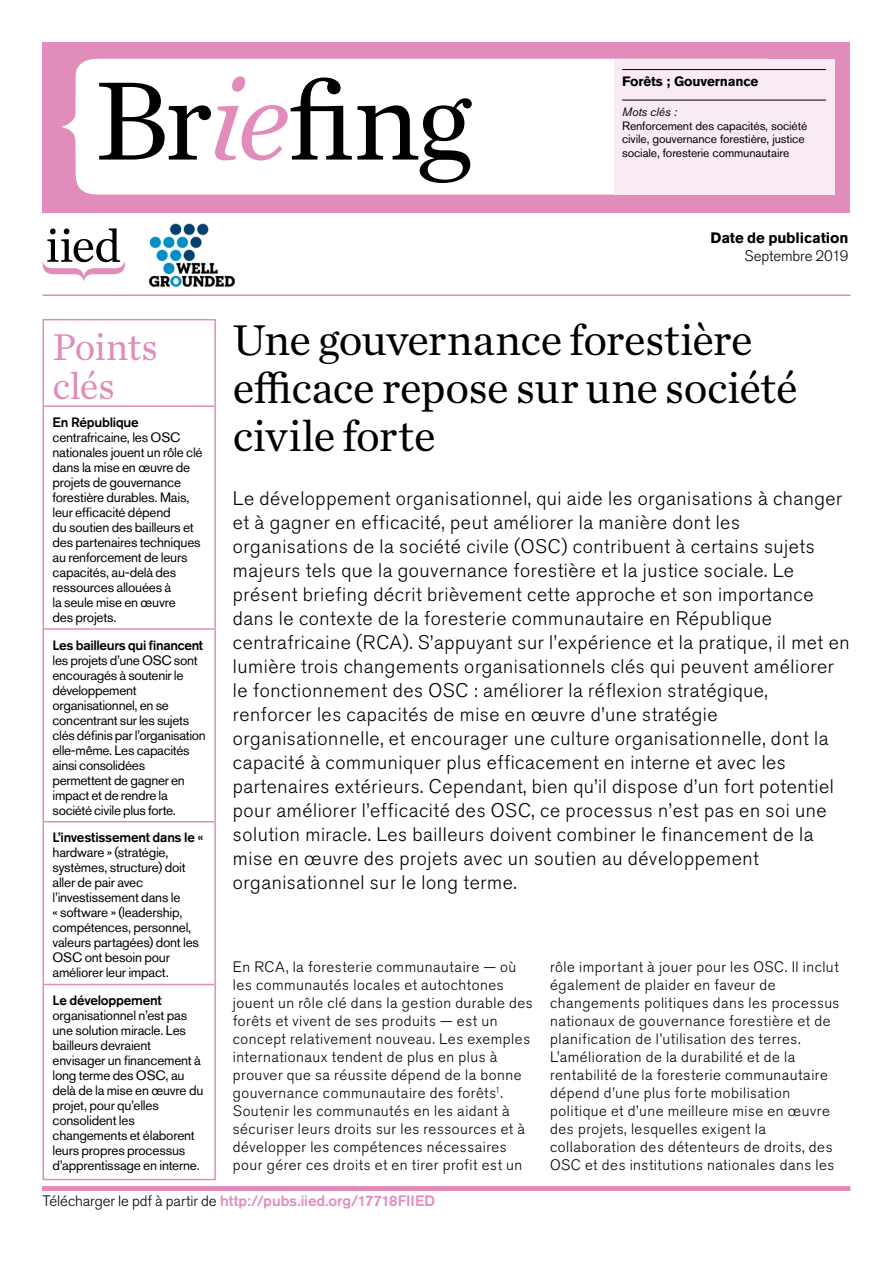
<style>
.page{position:relative;width:893px;height:1263px;background:#fff}
.page>*{position:absolute;margin:0;border:0;box-sizing:border-box;transform-origin:0 0}
.IIED_briefing_Title{font:116.7px "Chronicle Text G1";color:#000}
.IIED_briefing_Title-2{font:45px/48px "Chronicle Text G1";letter-spacing:-.01em;color:#000}
.IIED_briefing_Policy{font:39px/39px "Chronicle Text G1";letter-spacing:-.02em;color:#e28cbb}
.IIED_briefing_Summar{font:300 19.5px/24px "Akzidenz Grotesk BE";letter-spacing:.03em;color:#000}
.IIED_briefing_Body_c{font:300 15px/18px "Akzidenz Grotesk BE";letter-spacing:.035em;color:#000}
.IIED_briefing_Body_c-2{font:500 15px "Akzidenz Grotesk BE";color:#e28cbb}
.IIED_briefing_Body_c-3{font:700 15px/18px "Akzidenz Grotesk BE";letter-spacing:-.005em;color:#000;text-align:right}
.IIED_briefing_Policy-2{font:13.5px/15px "Akzidenz Grotesk BE";letter-spacing:-.015em;color:#000}
.t1{font:700 13.5px "Akzidenz Grotesk BE";letter-spacing:-.01em;color:#000}
.t2{font:12px/13.5px "Akzidenz Grotesk BE";letter-spacing:-.01em;color:#000}
.s1{font-style:italic;color:#e28cbb}
.s2{font-style:italic}
.s3{font-weight:300}
.s4{font-weight:500}
.s5{font-weight:300;color:#000}
</style>
<div class="page">
<div style="left:43px;top:43px;width:807px;height:170px;background:#e28cbb"></div>
<div style="left:61px;top:59px;width:553px;height:136px;background:#fff"></div>
<svg style="left:42px;top:228px;width:83px;height:53px"></svg>
<div style="left:614px;top:59px;width:220px;height:136px;background:#f9ebf3"></div>
<hr style="left:622px;top:69px;width:204px;height:1px;background:#000">
<hr style="left:622px;top:100px;width:204px;height:1px;background:#000">
<div style="left:43px;top:1186px;width:807px;height:5px;background:#e28cbb"></div>
<hr style="left:44px;top:405px;width:170px;height:2px;background:#e28cbb">
<hr style="left:44px;top:628px;width:170px;height:2px;background:#e28cbb">
<hr style="left:44px;top:821px;width:170px;height:1px;background:#e28cbb">
<hr style="left:44px;top:984px;width:170px;height:1px;background:#e28cbb">
<div style="left:43px;top:319px;width:173px;height:861px;border:2px solid #e28cbb"></div>
<hr style="left:43px;top:294px;width:807px;height:2px;background:#e28cbb">
<img style="left:148px;top:223px;width:87px;height:64px">
<p class="IIED_briefing_Title" style="left:94px;top:32px;width:379px">Br<span class="s1">ie</span>fing</p>
<p class="t1" style="left:622px;top:73px;width:138px">Forêts ; Gouvernance</p>
<p class="t2" style="left:622px;top:105px;width:187px"><span class="s2">Mots clés :<br></span>Renforcement des capacités, société civile, gouvernance forestière, justice</p>
<p class="t2" style="left:622px;top:146px;width:169px">sociale, foresterie communautaire</p>
<p class="IIED_briefing_Body_c-3" style="left:710px;top:229px;width:140px">Date de publication<br><span class="s3">Septembre 2019</span></p>
<p class="IIED_briefing_Policy" style="left:53px;top:325px;width:107px">Points clés</p>
<p class="IIED_briefing_Policy-2" style="left:53px;top:415px;width:152px"><span class="s4">En République </span>centrafricaine, les OSC nationales jouent un rôle clé dans la mise en œuvre de projets de gouvernance forestière durables. Mais, leur efficacité dépend<br>du soutien des bailleurs et des partenaires techniques au renforcement de leurs capacités, au-delà des ressources allouées à<br>la seule mise en œuvre<br>des projets.</p>
<p class="IIED_briefing_Policy-2" style="left:53px;top:637px;width:155px"><span class="s4">Les bailleurs qui financent </span>les projets d’une OSC sont encouragés à soutenir le développement organisationnel, en se concentrant sur les sujets clés définis par l’organisation elle-même. Les capacités ainsi consolidées permettent de gagner en impact et de rendre la société civile plus forte.</p>
<p class="IIED_briefing_Policy-2" style="left:53px;top:830px;width:152px"><span class="s4">L’investissement dans le « </span>hardware » (stratégie, systèmes, structure) doit aller de pair avec l’investissement dans le<br>« software » (leadership, compétences, personnel, valeurs partagées) dont les<br>OSC ont besoin pour améliorer leur impact.</p>
<p class="IIED_briefing_Policy-2" style="left:53px;top:993px;width:152px"><span class="s4">Le développement </span>organisationnel n’est pas une solution miracle. Les bailleurs devraient envisager un financement à long terme des OSC, au delà de la mise en œuvre du projet, pour qu’elles consolident les changements et élaborent leurs propres processus d’apprentissage en interne.</p>
<p class="IIED_briefing_Title-2" style="left:233px;top:313px;width:567px">Une gouvernance forestière efficace repose sur une société civile forte</p>
<p class="IIED_briefing_Summar" style="left:233px;top:486px;width:618px">Le développement organisationnel, qui aide les organisations à changer et à gagner en efficacité, peut améliorer la manière dont les organisations de la société civile (OSC) contribuent à certains sujets majeurs tels que la gouvernance forestière et la justice sociale. Le présent briefing décrit brièvement cette approche et son importance dans le contexte de la foresterie communautaire en République centrafricaine (RCA). S’appuyant sur l’expérience et la pratique, il met en lumière trois changements organisationnels clés qui peuvent améliorer le fonctionnement des OSC : améliorer la réflexion stratégique, renforcer les capacités de mise en œuvre d’une stratégie organisationnelle, et encourager une culture organisationnelle, dont la capacité à communiquer plus efficacement en interne et avec les partenaires extérieurs. Cependant, bien qu’il dispose d’un fort potentiel pour améliorer l’efficacité des OSC, ce processus n’est pas en soi une solution miracle. Les bailleurs doivent combiner le financement de la mise en œuvre des projets avec un soutien au développement organisationnel sur le long terme.</p>
<p class="IIED_briefing_Body_c" style="left:233px;top:958px;width:301px">En RCA, la foresterie communautaire — où les communautés locales et autochtones jouent un rôle clé dans la gestion durable des forêts et vivent de ses produits — est un concept relativement nouveau. Les exemples internationaux tendent de plus en plus à prouver que sa réussite dépend de la bonne gouvernance communautaire des forêts<sup>1</sup>.<br>Soutenir les communautés en les aidant à sécuriser leurs droits sur les ressources et à développer les compétences nécessaires pour gérer ces droits et en tirer profit est un</p>
<p class="IIED_briefing_Body_c" style="left:550px;top:958px;width:291px">rôle important à jouer pour les OSC. Il inclut également de plaider en faveur de changements politiques dans les processus nationaux de gouvernance forestière et de planification de l’utilisation des terres.<br>L’amélioration de la durabilité et de la rentabilité de la foresterie communautaire dépend d’une plus forte mobilisation politique et d’une meilleure mise en œuvre des projets, lesquelles exigent la collaboration des détenteurs de droits, des OSC et des institutions nationales dans les</p>
<p class="IIED_briefing_Body_c-2" style="left:43px;top:1192px;width:394px"><span class="s5">Télécharger le pdf à partir de</span> http://pubs.iied.org/17718FIIED</p>
</div>
